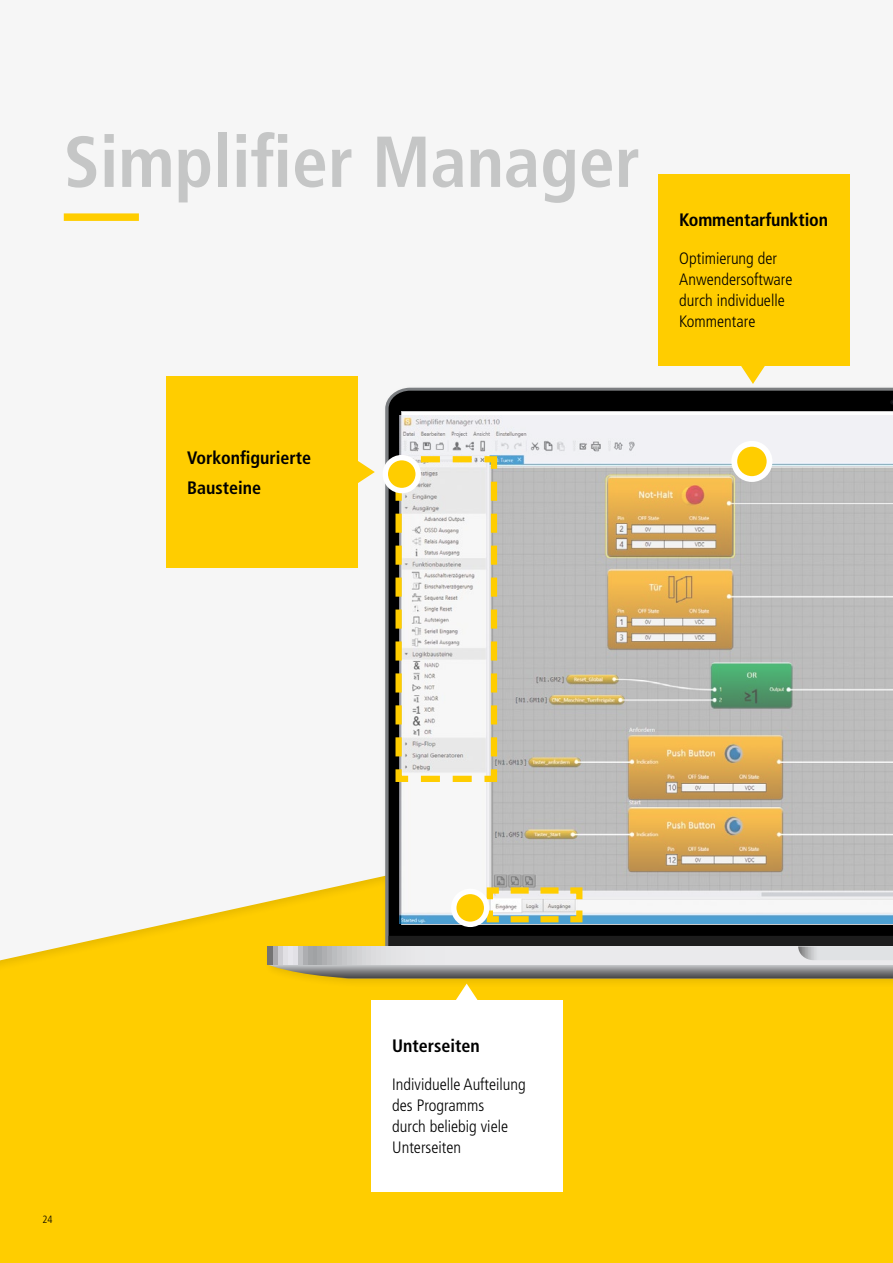
<style>
.page{position:relative;width:893px;height:1263px;background:#fff}
.page>*{position:absolute;margin:0;border:0;box-sizing:border-box;transform-origin:0 0}
.t1{font:700 condensed 72px "Frutiger LT Std";color:#c5c6c6}
.t2{font:700 condensed 18px/30px "Frutiger LT Std";color:#000}
.t3{font:300 condensed 16.5px/21px "Frutiger LT Std";color:#000}
.t4{font:300 condensed 10.5px "Frutiger LT Std";color:#000}
</style>
<div class="page">
<div style="left:0;top:974px;width:893px;height:289px;background:#ffcd00"></div>
<div style="left:2px;top:174px;width:848px;height:786px;background:#f6f6f6"></div>
<div style="left:166px;top:376px;width:191px;height:192px;background:#ffcd00"></div>
<div style="left:371px;top:1000px;width:191px;height:191px;background:#fff"></div>
<div style="left:658px;top:174px;width:191px;height:192px;background:#ffcd00"></div>
<svg style="left:741px;top:366px;width:24px;height:17px"></svg>
<div style="left:263px;top:383px;width:630px;height:605px;background:#000;opacity:.1"></div>
<svg style="left:389px;top:391px;width:504px;height:545px;background:#212324"></svg>
<svg style="left:890px;top:400px;width:3px;height:5px"></svg>
<svg style="left:268px;top:936px;width:625px;height:66px;background:#c0ae62"></svg>
<img style="left:400px;top:416px;width:493px;height:507px">
<svg style="left:484px;top:884px;width:102px;height:41px"></svg>
<svg style="left:392px;top:453px;width:108px;height:332px"></svg>
<svg style="left:454px;top:891px;width:33px;height:33px"></svg>
<div style="left:451px;top:889px;width:38px;height:38px;border:5px solid #fff;border-radius:50%"></div>
<svg style="left:385px;top:458px;width:33px;height:33px"></svg>
<div style="left:383px;top:455px;width:38px;height:38px;border:5px solid #fff;border-radius:50%"></div>
<div style="left:734px;top:444px;width:35px;height:35px;background:#ffcd00;border-radius:50%"></div>
<div style="left:731px;top:441px;width:41px;height:41px;border:6px solid #fff;border-radius:50%"></div>
<div style="left:64px;top:213px;width:75px;height:8px;background:#ffcd00"></div>
<h1 class="t1" style="left:64px;top:119px;width:578px">Simplifier Manager</h1>
<p class="t2" style="left:679px;top:205px;width:150px">Kommentarfunktion</p>
<p class="t3" style="left:679px;top:248px;width:115px">Optimierung der<br>Anwendersoftware durch individuelle<br>Kommentare</p>
<p class="t2" style="left:187px;top:442px;width:126px">Vorkonfigurierte<br>Bausteine</p>
<p class="t4" style="left:43px;top:1213px;width:12px">24</p>
<p class="t2" style="left:392px;top:1031px;width:89px">Unterseiten</p>
<p class="t3" style="left:392px;top:1074px;width:135px">Individuelle Aufteilung des Programms<br>durch beliebig viele<br>Unterseiten</p>
</div>
